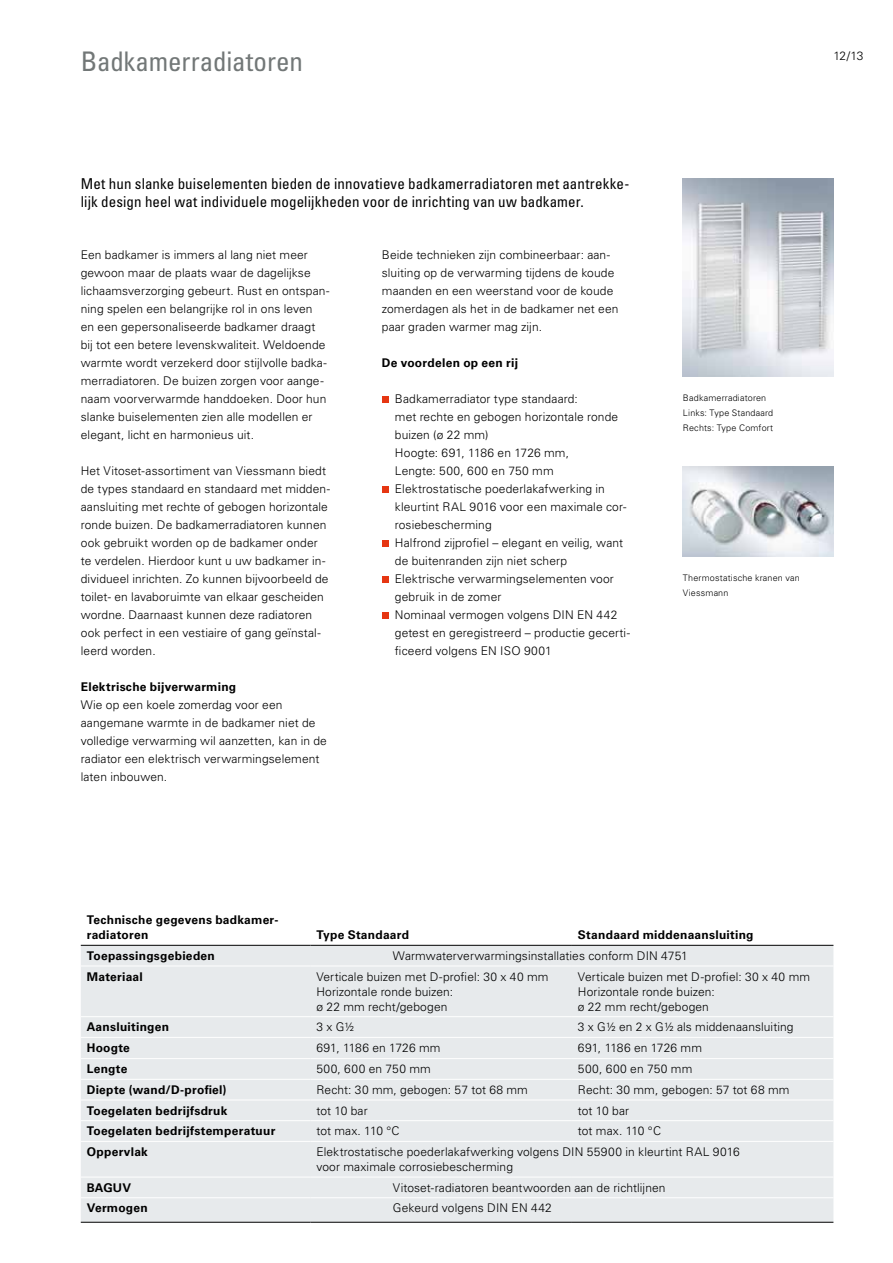
<style>
.page{position:relative;width:893px;height:1263px;background:#fff}
.page>*{position:absolute;margin:0;border:0;box-sizing:border-box;transform-origin:0 0}
.t1{font:condensed 27px "Univers LT Std";letter-spacing:-.005em;color:#727777}
.t2{font:condensed 15px/18px "Univers LT Std";letter-spacing:.01em;color:#000}
.t3{font:300 12px/18px "Univers LT Std";letter-spacing:.01em;color:#000}
.t4{font:700 12px/15px "Univers LT Std";letter-spacing:.02em;color:#000}
.t5{font:300 12px "Univers LT Std";letter-spacing:.035em;color:#000}
.t6{font:300 9px/15px "Univers LT Std";letter-spacing:.02em;color:#000}
</style>
<div class="page">
<svg style="left:382px;top:396px;width:6px;height:6px"></svg>
<svg style="left:382px;top:486px;width:6px;height:6px"></svg>
<svg style="left:382px;top:540px;width:6px;height:6px"></svg>
<svg style="left:382px;top:576px;width:6px;height:6px"></svg>
<svg style="left:382px;top:612px;width:6px;height:6px"></svg>
<img style="left:683px;top:179px;width:150px;height:198px">
<img style="left:683px;top:467px;width:150px;height:90px">
<div style="left:81px;top:946px;width:752px;height:276px;background:#e7eaec"></div>
<hr style="left:81px;top:945px;width:229px;height:1px;background:#000">
<hr style="left:310px;top:945px;width:262px;height:1px;background:#000">
<hr style="left:572px;top:945px;width:261px;height:1px;background:#000">
<hr style="left:81px;top:1222px;width:229px;height:1px;background:#000">
<hr style="left:310px;top:1222px;width:262px;height:1px;background:#000">
<hr style="left:572px;top:1222px;width:261px;height:1px;background:#000">
<hr style="left:81px;top:965px;width:229px;height:1px;background:#fff">
<hr style="left:310px;top:965px;width:262px;height:1px;background:#fff">
<hr style="left:572px;top:965px;width:261px;height:1px;background:#fff">
<hr style="left:81px;top:1016px;width:229px;height:1px;background:#fff">
<hr style="left:310px;top:1016px;width:262px;height:1px;background:#fff">
<hr style="left:572px;top:1016px;width:261px;height:1px;background:#fff">
<hr style="left:81px;top:1037px;width:229px;height:1px;background:#fff">
<hr style="left:310px;top:1037px;width:262px;height:1px;background:#fff">
<hr style="left:572px;top:1037px;width:261px;height:1px;background:#fff">
<hr style="left:81px;top:1058px;width:229px;height:1px;background:#fff">
<hr style="left:310px;top:1058px;width:262px;height:1px;background:#fff">
<hr style="left:572px;top:1058px;width:261px;height:1px;background:#fff">
<hr style="left:81px;top:1079px;width:229px;height:1px;background:#fff">
<hr style="left:310px;top:1079px;width:262px;height:1px;background:#fff">
<hr style="left:572px;top:1079px;width:261px;height:1px;background:#fff">
<hr style="left:81px;top:1099px;width:229px;height:1px;background:#fff">
<hr style="left:310px;top:1099px;width:262px;height:1px;background:#fff">
<hr style="left:572px;top:1099px;width:261px;height:1px;background:#fff">
<hr style="left:81px;top:1120px;width:229px;height:1px;background:#fff">
<hr style="left:310px;top:1120px;width:262px;height:1px;background:#fff">
<hr style="left:572px;top:1120px;width:261px;height:1px;background:#fff">
<hr style="left:81px;top:1141px;width:229px;height:1px;background:#fff">
<hr style="left:310px;top:1141px;width:262px;height:1px;background:#fff">
<hr style="left:572px;top:1141px;width:261px;height:1px;background:#fff">
<hr style="left:81px;top:1177px;width:229px;height:1px;background:#fff">
<hr style="left:310px;top:1177px;width:262px;height:1px;background:#fff">
<hr style="left:572px;top:1177px;width:261px;height:1px;background:#fff">
<hr style="left:81px;top:1197px;width:229px;height:1px;background:#fff">
<hr style="left:310px;top:1197px;width:262px;height:1px;background:#fff">
<hr style="left:572px;top:1197px;width:261px;height:1px;background:#fff">
<h1 class="t1" style="left:81px;top:44px;width:224px">Badkamerradiatoren</h1>
<p class="t3" style="left:833px;top:46px;width:31px">12/13</p>
<p class="t2" style="left:81px;top:175px;width:550px">Met hun slanke buiselementen bieden de innovatieve badkamerradiatoren met aantrekke&shy;lijk design heel wat individuele mogelijkheden voor de inrichting van uw badkamer.</p>
<p class="t3" style="left:81px;top:246px;width:250px">Een badkamer is immers al lang niet meer gewoon maar de plaats waar de dagelijkse lichaamsverzorging gebeurt. Rust en ontspan&shy;ning spelen een belangrijke rol in ons leven<br>en een gepersonaliseerde badkamer draagt bij tot een betere levenskwaliteit. Weldoende warmte wordt verzekerd door stijlvolle badka&shy;merradiatoren. De buizen zorgen voor aange&shy;naam voorverwarmde handdoeken. Door hun slanke buiselementen zien alle modellen er elegant, licht en harmonieus uit.</p>
<p class="t3" style="left:81px;top:462px;width:251px">Het Vitoset-assortiment van Viessmann biedt de types standaard en standaard met midden&shy;aansluiting met rechte of gebogen horizontale ronde buizen. De badkamerradiatoren kunnen ook gebruikt worden op de badkamer onder te verdelen. Hierdoor kunt u uw badkamer in&shy;dividueel inrichten. Zo kunnen bijvoorbeeld de toilet- en lavaboruimte van elkaar gescheiden wordne. Daarnaast kunnen deze radiatoren ook perfect in een vestiaire of gang geïnstal&shy;leerd worden.</p>
<p class="t4" style="left:81px;top:680px;width:157px">Elektrische bijverwarming</p>
<p class="t3" style="left:81px;top:696px;width:248px">Wie op een koele zomerdag voor een aangemane warmte in de badkamer niet de volledige verwarming wil aanzetten, kan in de radiator een elektrisch verwarmingselement laten inbouwen.</p>
<p class="t3" style="left:382px;top:246px;width:238px">Beide technieken zijn combineerbaar: aan&shy;sluiting op de verwarming tijdens de koude maanden en een weerstand voor de koude zomerdagen als het in de badkamer net een paar graden warmer mag zijn.</p>
<p class="t4" style="left:382px;top:356px;width:138px">De voordelen op een rij</p>
<p class="t3" style="left:395px;top:390px;width:237px">Badkamerradiator type standaard:<br>met rechte en gebogen horizontale ronde buizen (ø 22 mm)<br>Hoogte: 691, 1186 en 1726 mm,<br>Lengte: 500, 600 en 750 mm Elektrostatische poederlakafwerking in kleurtint RAL 9016 voor een maximale cor&shy;rosiebescherming<br>Halfrond zijprofiel – elegant en veilig, want de buitenranden zijn niet scherp<br>Elektrische verwarmingselementen voor gebruik in de zomer<br>Nominaal vermogen volgens DIN EN 442 getest en geregistreerd – productie gecerti&shy;ficeerd volgens EN ISO 9001</p>
<p class="t6" style="left:683px;top:390px;width:92px">Badkamerradiatoren<br>Links: Type Standaard<br>Rechts: Type Comfort</p>
<p class="t6" style="left:683px;top:570px;width:118px">Thermostatische kranen van<br>Viessmann</p>
<p class="t4" style="left:87px;top:913px;width:193px">Technische gegevens badkamer&shy;radiatoren</p>
<p class="t4" style="left:316px;top:928px;width:94px">Type Standaard</p>
<p class="t4" style="left:578px;top:928px;width:177px">Standaard middenaansluiting</p>
<p class="t4" style="left:87px;top:948px;width:130px">Toepassingsgebieden</p>
<p class="t3" style="left:393px;top:947px;width:296px">Warmwaterverwarmingsinstallaties conform DIN 4751</p>
<p class="t4" style="left:87px;top:969px;width:57px">Materiaal</p>
<p class="t3" style="left:316px;top:969px;width:234px;line-height:15px">Verticale buizen met D-profiel: 30 x 40 mm<br>Horizontale ronde buizen:<br>ø 22 mm recht/gebogen</p>
<p class="t3" style="left:578px;top:969px;width:234px;line-height:15px">Verticale buizen met D-profiel: 30 x 40 mm<br>Horizontale ronde buizen:<br>ø 22 mm recht/gebogen</p>
<p class="t4" style="left:87px;top:1020px;width:84px">Aansluitingen</p>
<p class="t3" style="left:316px;top:1018px;width:39px">3 x G½</p>
<p class="t3" style="left:578px;top:1018px;width:217px">3 x G½ en 2 x G½ als middenaansluiting</p>
<p class="t4" style="left:87px;top:1040px;width:45px">Hoogte</p>
<p class="t3" style="left:316px;top:1039px;width:126px">691, 1186 en 1726 mm</p>
<p class="t3" style="left:578px;top:1039px;width:126px">691, 1186 en 1726 mm</p>
<p class="t4" style="left:87px;top:1062px;width:42px">Lengte</p>
<p class="t5" style="left:316px;top:1062px;width:116px">500, 600 en 750 mm</p>
<p class="t5" style="left:578px;top:1062px;width:116px">500, 600 en 750 mm</p>
<p class="t4" style="left:87px;top:1082px;width:141px">Diepte (wand/D-profiel)</p>
<p class="t3" style="left:316px;top:1081px;width:213px">Recht: 30 mm, gebogen: 57 tot 68 mm</p>
<p class="t3" style="left:578px;top:1081px;width:213px">Recht: 30 mm, gebogen: 57 tot 68 mm</p>
<p class="t4" style="left:87px;top:1103px;width:142px">Toegelaten bedrijfsdruk</p>
<p class="t3" style="left:316px;top:1101px;width:53px">tot 10 bar</p>
<p class="t3" style="left:578px;top:1101px;width:53px">tot 10 bar</p>
<p class="t4" style="left:87px;top:1124px;width:190px">Toegelaten bedrijfstemperatuur</p>
<p class="t3" style="left:316px;top:1122px;width:85px">tot max. 110 °C</p>
<p class="t3" style="left:578px;top:1122px;width:85px">tot max. 110 °C</p>
<p class="t4" style="left:87px;top:1144px;width:63px">Oppervlak</p>
<p class="t3" style="left:316px;top:1144px;width:425px;line-height:15px">Elektrostatische poederlakafwerking volgens DIN 55900 in kleurtint RAL 9016 voor maximale corrosiebescherming</p>
<p class="t4" style="left:87px;top:1180px;width:46px">BAGUV</p>
<p class="t3" style="left:393px;top:1178px;width:274px">Vitoset-radiatoren beantwoorden aan de richtlijnen</p>
<p class="t4" style="left:87px;top:1201px;width:63px">Vermogen</p>
<p class="t3" style="left:393px;top:1199px;width:160px">Gekeurd volgens DIN EN 442</p>
</div>
